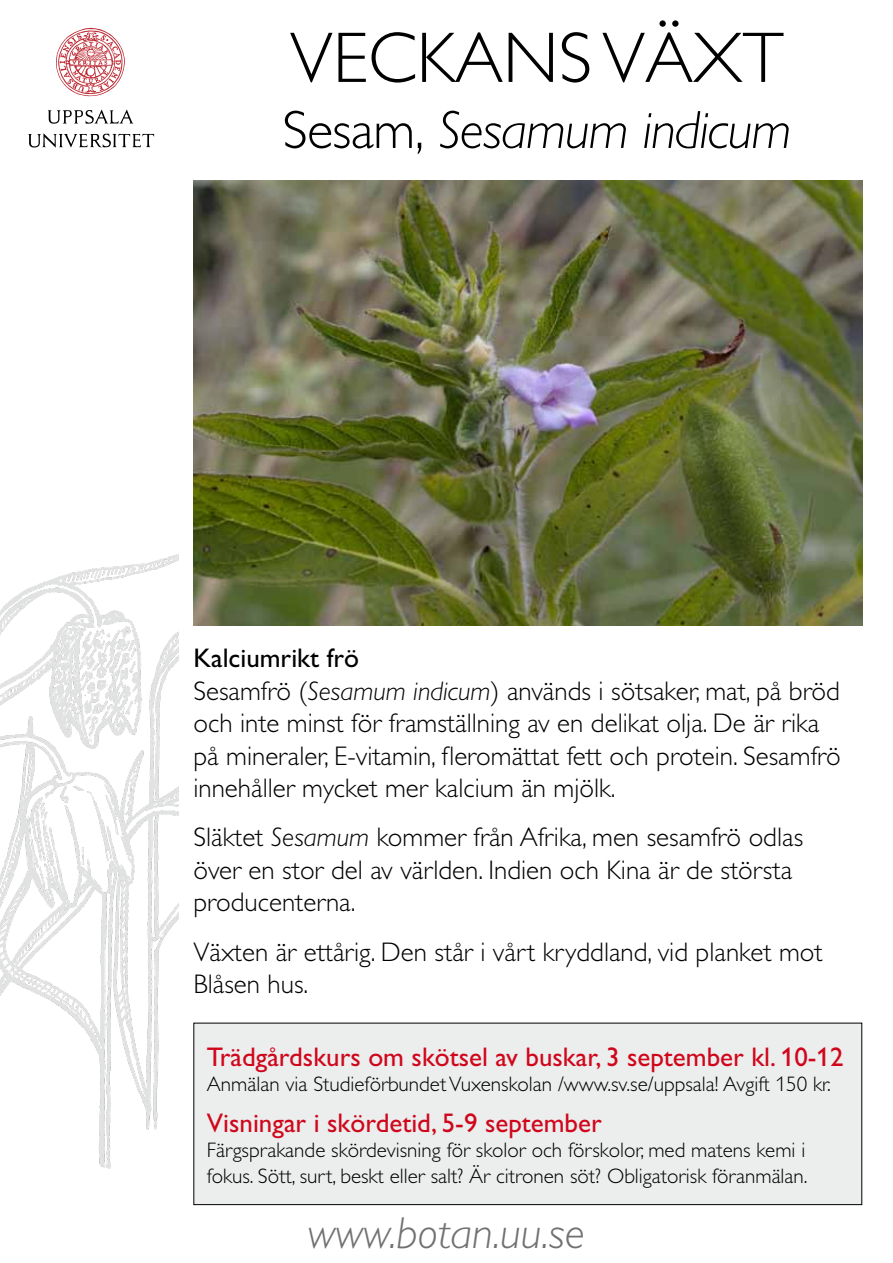
<style>
.page{position:relative;width:893px;height:1263px;background:#fff}
.page>*{position:absolute;margin:0;border:0;box-sizing:border-box;transform-origin:0 0}
.t1{font:300 72px "Gill Alt One";color:#000}
.t2{font:italic 300 54px "Gill Alt One";letter-spacing:-.02em;color:#000}
.t3{font:italic 300 45px "Gill Alt One";color:#707172}
.t4{font:300 27px/32.4px "Gill Alt One";color:#000}
.t5{font:27px "Gill Alt One";color:#d0071c}
.t6{font:300 21px/25.2px "Gill Alt One";color:#000}
.s1{font-style:normal}
.s2{font-weight:400}
.s3{font-style:italic}
</style>
<div class="page">
<svg style="left:48px;top:110px;width:85px;height:14px"></svg>
<svg style="left:28px;top:133px;width:126px;height:15px"></svg>
<svg style="left:56px;top:28px;width:69px;height:68px"></svg>
<img style="left:0;top:554px;width:179px;height:615px">
<div style="left:194px;top:1023px;width:668px;height:181px;background:#eceded"></div>
<div style="left:193px;top:1023px;width:669px;height:182px;border:1px solid #000"></div>
<img style="left:193px;top:180px;width:670px;height:445px">
<h1 class="t1" style="left:290px;top:17px;width:495px">VECKANS VÄXT</h1>
<h2 class="t2" style="left:282px;top:100px;width:510px"><span class="s1">Sesam,</span> Sesamum indicum</h2>
<p class="t4" style="left:193px;top:642px;width:649px"><span class="s2">Kalciumrikt frö<br></span>Sesamfrö (<span class="s3">Sesamum indicum</span>) används i sötsaker, mat, på bröd och inte minst för framställning av en delikat olja. De är rika på mineraler, E-vitamin, fleromättat fett och protein. Sesamfrö innehåller mycket mer kalcium än mjölk.</p>
<p class="t4" style="left:193px;top:821px;width:611px">Släktet <span class="s3">Sesamum</span> kommer från Afrika, men sesamfrö odlas över en stor del av världen. Indien och Kina är de största producenterna.</p>
<p class="t4" style="left:193px;top:935px;width:631px">Växten är ettårig. Den står i vårt kryddland, vid planket mot<br>Blåsen hus.</p>
<p class="t5" style="left:207px;top:1041px;width:638px">Trädgårdskurs om skötsel av buskar, 3 september kl. 10-12</p>
<p class="t6" style="left:207px;top:1071px;width:625px">Anmälan via Studieförbundet Vuxenskolan /www.sv.se/uppsala! Avgift 150 kr.</p>
<p class="t5" style="left:207px;top:1107px;width:396px">Visningar i skördetid, 5-9 september</p>
<p class="t6" style="left:207px;top:1138px;width:602px">Färgsprakande skördevisning för skolor och förskolor, med matens kemi i fokus. Sött, surt, beskt eller salt? Är citronen söt? Obligatorisk föranmälan.</p>
<h3 class="t3" style="left:308px;top:1208px;width:279px">www.botan.uu.se</h3>
</div>
